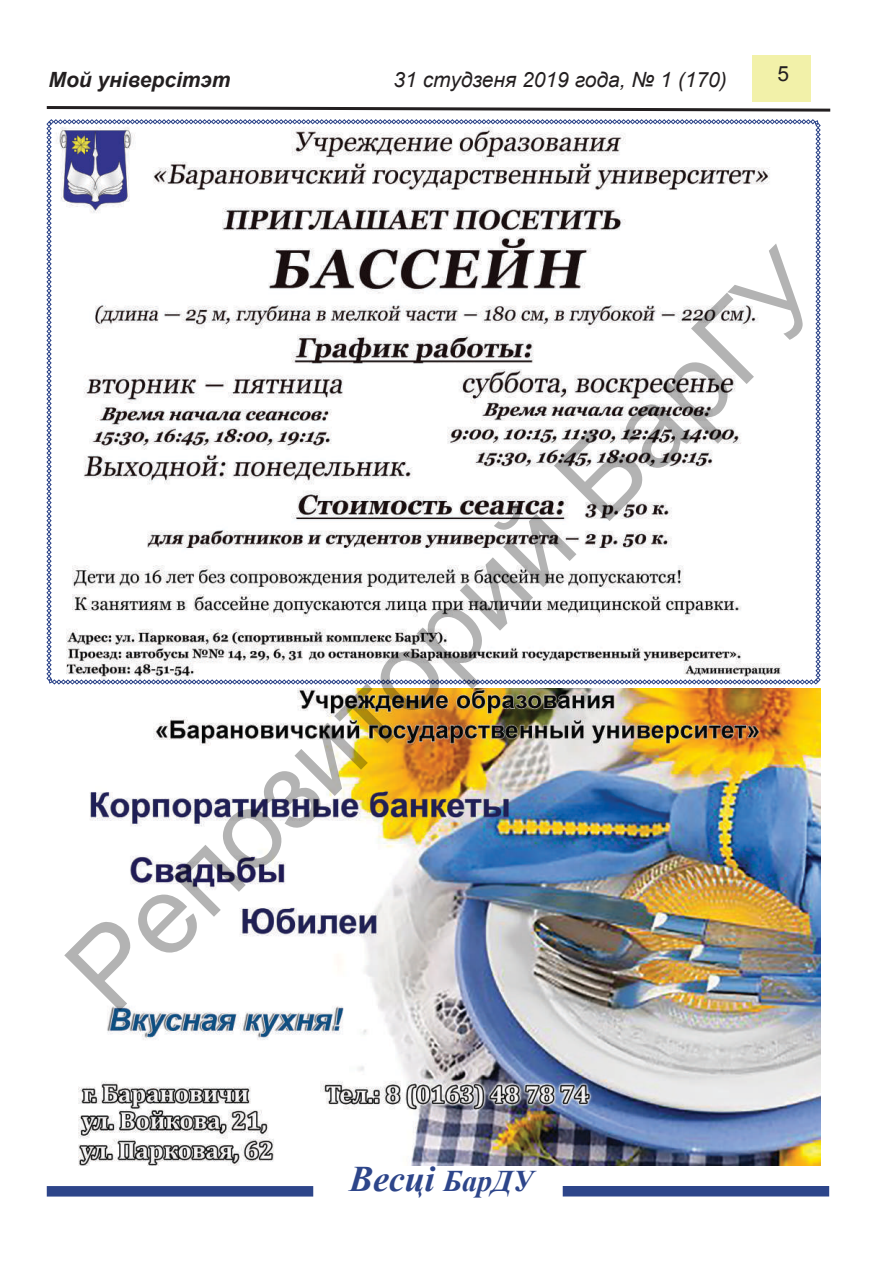
<style>
.page{position:relative;width:893px;height:1263px;background:#fff}
.page>*{position:absolute;margin:0;border:0;box-sizing:border-box;transform-origin:0 0}
.t1{font:109.8px "Arial";color:rgb(0 0 0/.3)}
.t2{font:italic 700 36px "Times New Roman";color:#2d458a}
.t3{font:italic 21px "Arial";color:#231f20}
.t4{font:italic 700 21px "Arial";color:#231f20}
.t5{font:21px "Arial";color:#231f20}
.s1{font-size:30px}
</style>
<div class="page">
<div style="left:47px;top:1186px;width:266px;height:10px;background:#2d458a"></div>
<div style="left:563px;top:1186px;width:266px;height:10px;background:#2d458a"></div>
<svg style="left:46px;top:106px;width:785px;height:6px"></svg>
<div style="left:753px;top:55px;width:58px;height:47px;background:#f2f1a9"></div>
<svg style="left:46px;top:119px;width:775px;height:565px"></svg>
<img style="left:78px;top:689px;width:742px;height:476px">
<p class="t4" style="left:49px;top:65px;width:183px">Мой універсітэт</p>
<p class="t3" style="left:394px;top:66px;width:335px">31 студзеня 2019 года, № 1 (170)</p>
<p class="t5" style="left:777px;top:60px;width:13px">5</p>
<h1 class="t1" style="left:36px;top:939px;width:1017px;rotate:-45deg">Репозиторий БарГУ</h1>
<h2 class="t2" style="left:349px;top:1153px;width:186px">Весці <span class="s1">БарДУ</span></h2>
</div>
